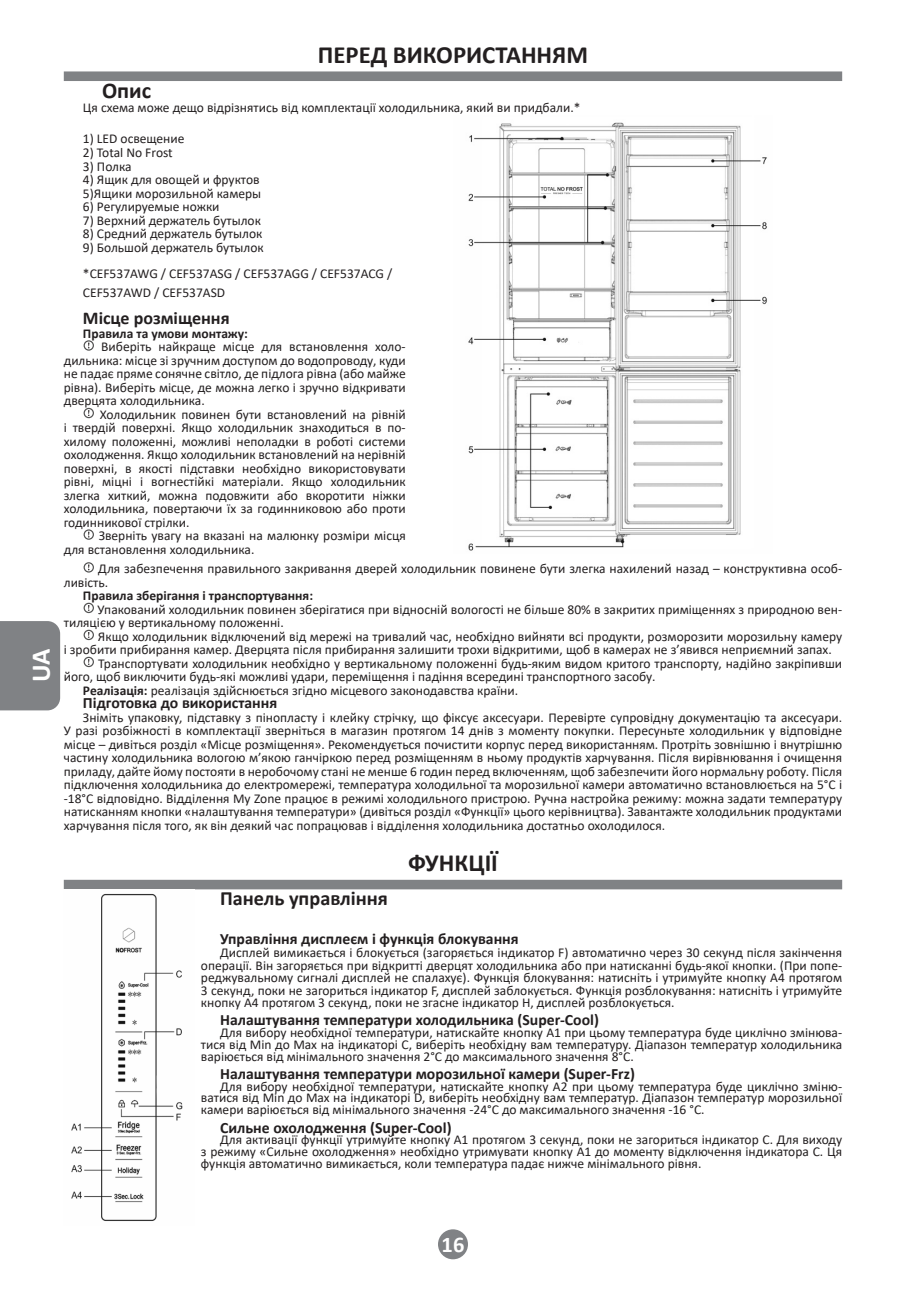
<style>
.page{position:relative;width:906px;height:1289px;background:#fff}
.page>*{position:absolute;margin:0;border:0;box-sizing:border-box;transform-origin:0 0}
.t1{font:700 27px "Calibri";color:#fff}
.Раздел_RUS{font:700 24.75px "Calibri";color:#231f20}
.Заголовок{font:700 22.5px "Calibri";color:#231f20}
.t2{font:700 22.5px "Calibri";color:#fff}
.Основной_8{font:700 20.25px "Calibri";color:#231f20}
.Основной_8-2{font:700 18px "Calibri";color:#231f20}
.Основной_8-3{font:700 15.75px "Calibri";color:#231f20}
.Основной_8-4{font:13.5px/13.5px "Calibri";color:#231f20;text-align:justify}
.Основной_8-5{font:700 13.5px "Calibri";color:#231f20}
.s1{font-weight:700}
</style>
<div class="page">
<div style="left:64px;top:71px;width:778px;height:10px;background:#808285"></div>
<div style="left:0;top:621px;width:60px;height:89px;background:#808285"></div>
<div style="left:438px;top:1229px;width:30px;height:30px;background:#808285;border-radius:50%"></div>
<div style="left:84px;top:340px;width:10px;height:11px;border:1px solid #525252;border-radius:50%"></div>
<div style="left:84px;top:408px;width:10px;height:10px;border:1px solid #525252;border-radius:50%"></div>
<svg style="left:84px;top:530px;width:9px;height:9px"></svg>
<div style="left:84px;top:529px;width:10px;height:11px;border:1px solid #525252;border-radius:50%"></div>
<div style="left:64px;top:879px;width:778px;height:10px;background:#808285"></div>
<img style="left:71px;top:893px;width:112px;height:328px">
<img style="left:468px;top:122px;width:299px;height:429px">
<div style="left:84px;top:562px;width:10px;height:10px;border:1px solid #525252;border-radius:50%"></div>
<svg style="left:84px;top:603px;width:9px;height:9px"></svg>
<div style="left:84px;top:602px;width:10px;height:11px;border:1px solid #525252;border-radius:50%"></div>
<svg style="left:84px;top:630px;width:9px;height:9px"></svg>
<div style="left:84px;top:629px;width:10px;height:11px;border:1px solid #525252;border-radius:50%"></div>
<svg style="left:84px;top:657px;width:9px;height:9px"></svg>
<div style="left:84px;top:656px;width:10px;height:11px;border:1px solid #525252;border-radius:50%"></div>
<h1 class="t1" style="left:22px;top:682px;width:35px;rotate:-90deg">UA</h1>
<p class="Раздел_RUS" style="left:318px;top:37px;width:272px">ПЕРЕД ВИКОРИСТАННЯМ</p>
<p class="Заголовок" style="left:102px;top:75px;width:51px">Опис</p>
<p class="Основной_8-4" style="left:83px;top:100px;width:499px">Ця схема може дещо відрізнятись від комплектації холодильника, який ви придбали.*</p>
<p class="Основной_8-4" style="left:83px;top:132px;width:103px">1) LED освещение</p>
<p class="Основной_8-4" style="left:83px;top:145px;width:91px">2) Total No Frost</p>
<p class="Основной_8-4" style="left:83px;top:159px;width:50px">3) Полка</p>
<p class="Основной_8-4" style="left:83px;top:172px;width:178px">4) Ящик для овощей и фруктов</p>
<p class="Основной_8-4" style="left:83px;top:186px;width:180px">5)Ящики морозильной камеры</p>
<p class="Основной_8-4" style="left:83px;top:199px;width:138px">6) Регулируемые ножки</p>
<p class="Основной_8-4" style="left:83px;top:213px;width:179px">7) Верхний держатель бутылок</p>
<p class="Основной_8-4" style="left:83px;top:226px;width:181px">8) Средний держатель бутылок</p>
<p class="Основной_8-4" style="left:83px;top:240px;width:182px">9) Большой держатель бутылок</p>
<p class="Основной_8-4" style="left:83px;top:266px;width:311px">*CEF537AWG / CEF537ASG / CEF537AGG / CEF537ACG /</p>
<p class="Основной_8-4" style="left:83px;top:286px;width:144px">CEF537AWD / CEF537ASD</p>
<p class="Основной_8-2" style="left:83px;top:305px;width:148px">Місце розміщення</p>
<p class="Основной_8-5" style="left:83px;top:323px;width:167px">Правила та умови монтажу:</p>
<p class="Основной_8-4" style="left:64px;top:339px;width:343px;text-indent:37px">Виберіть найкраще місце для встановлення холо&shy;дильника: місце зі зручним доступом до водопроводу, куди не падає пряме сонячне світло, де підлога рівна (або майже рівна). Виберіть місце, де можна легко і зручно відкривати дверцята холодильника.</p>
<p class="Основной_8-4" style="left:64px;top:407px;width:343px;text-indent:36px">Холодильник повинен бути встановлений на рівній і твердій поверхні. Якщо холодильник знаходиться в по&shy;хилому положенні, можливі неполадки в роботі системи охолодження. Якщо холодильник встановлений на нерівній поверхні, в якості підставки необхідно використовувати рівні, міцні і вогнестійкі матеріали. Якщо холодильник злегка хиткий, можна подовжити або вкоротити ніжки холодильника, повертаючи їх за годинниковою або проти годинникової стрілки.</p>
<p class="Основной_8-4" style="left:64px;top:528px;width:343px;text-indent:35px">Зверніть увагу на вказані на малюнку розміри місця для встановлення холодильника.</p>
<p class="Основной_8-4" style="left:64px;top:561px;width:780px;text-indent:34px">Для забезпечення правильного закривання дверей холодильник повинене бути злегка нахилений назад – конструктивна особ&shy;ливість.</p>
<p class="Основной_8-5" style="left:83px;top:586px;width:232px">Правила зберігання і транспортування:</p>
<p class="Основной_8-4" style="left:64px;top:602px;width:780px;text-indent:34px">Упакований холодильник повинен зберігатися при відносній вологості не більше 80% в закритих приміщеннях з природною вен&shy;тиляцією у вертикальному положенні.</p>
<p class="Основной_8-4" style="left:64px;top:629px;width:780px;text-indent:34px">Якщо холодильник відключений від мережі на тривалий час, необхідно вийняти всі продукти, розморозити морозильну камеру і зробити прибирання камер. Дверцята після прибирання залишити трохи відкритими, щоб в камерах не з’явився неприємний запах.</p>
<p class="Основной_8-4" style="left:64px;top:656px;width:780px;text-indent:35px">Транспортувати холодильник необхідно у вертикальному положенні будь-яким видом критого транспорту, надійно закріпивши його, щоб виключити будь-які можливі удари, переміщення і падіння всередині транспортного засобу.</p>
<p class="Основной_8-4" style="left:83px;top:683px;width:437px"><span class="s1">Реалізація:</span> реалізація здійснюється згідно місцевого законодавства країни.</p>
<p class="Основной_8-3" style="left:83px;top:691px;width:196px">Підготовка до використання</p>
<p class="Основной_8-4" style="left:64px;top:710px;width:780px;text-indent:19px">Зніміть упаковку, підставку з пінопласту і клейку стрічку, що фіксує аксесуари. Перевірте супровідну документацію та аксесуари.<br>У разі розбіжності в комплектації зверніться в магазин протягом 14 днів з моменту покупки. Пересуньте холодильник у відповідне місце – дивіться розділ «Місце розміщення». Рекомендується почистити корпус перед використанням. Протріть зовнішню і внутрішню частину холодильника вологою м’якою ганчіркою перед розміщенням в ньому продуктів харчування. Після вирівнювання і очищення приладу, дайте йому постояти в неробочому стані не менше 6 годин перед включенням, щоб забезпечити його нормальну роботу. Після підключення холодильника до електромережі, температура холодильної та морозильної камери автоматично встановлюється на 5°C і -18°C відповідно. Відділення My Zone працює в режимі холодильного пристрою. Ручна настройка режиму: можна задати температуру натисканням кнопки «налаштування температури» (дивіться розділ «Функції» цього керівництва). Завантажте холодильник продуктами харчування після того, як він деякий час попрацював і відділення холодильника достатньо охолодилося.</p>
<p class="Раздел_RUS" style="left:408px;top:845px;width:91px">ФУНКЦІЇ</p>
<p class="Основной_8" style="left:220px;top:883px;width:169px">Панель управління</p>
<p class="Основной_8-3" style="left:220px;top:928px;width:300px">Управління дисплеєм і функція блокування</p>
<p class="Основной_8-4" style="left:201px;top:945px;width:643px;line-height:12.6px;text-indent:19px">Дисплей вимикається і блокується (загоряється індикатор F) автоматично через 30 секунд після закінчення операції. Він загоряється при відкритті дверцят холодильника або при натисканні будь-якої кнопки. (При попе&shy;реджувальному сигналі дисплей не спалахує). Функція блокування: натисніть і утримуйте кнопку А4 протягом 3 секунд, поки не загориться індикатор F, дисплей заблокується. Функція розблокування: натисніть і утримуйте кнопку А4 протягом 3 секунд, поки не згасне індикатор Н, дисплей розблокується.</p>
<p class="Основной_8-3" style="left:220px;top:1009px;width:380px">Налаштування температури холодильника (Super-Cool)</p>
<p class="Основной_8-4" style="left:201px;top:1026px;width:642px;line-height:11.7px;text-indent:19px">Для вибору необхідної температури, натискайте кнопку А1 при цьому температура буде циклічно змінюва&shy;тися від Min до Max на індикаторі С, виберіть необхідну вам температуру. Діапазон температур холодильника варіюється від мінімального значення 2°C до максимального значення 8°C.</p>
<p class="Основной_8-3" style="left:220px;top:1062px;width:416px">Налаштування температури морозильної камери (Super-Frz)</p>
<p class="Основной_8-4" style="left:201px;top:1080px;width:642px;line-height:11.7px;text-indent:19px">Для вибору необхідної температури, натискайте кнопку А2 при цьому температура буде циклічно зміню&shy;ватися від Min до Max на індикаторі D, виберіть необхідну вам температур. Діапазон температур морозильної камери варіюється від мінімального значення -24°C до максимального значення -16 °C.</p>
<p class="Основной_8-3" style="left:220px;top:1116px;width:233px">Сильне охолодження (Super-Cool)</p>
<p class="Основной_8-4" style="left:201px;top:1133px;width:642px;line-height:11.7px;text-indent:19px">Для активації функції утримуйте кнопку А1 протягом 3 секунд, поки не загориться індикатор C. Для виходу з режиму «Сильне охолодження» необхідно утримувати кнопку А1 до моменту відключення індикатора С. Ця функція автоматично вимикається, коли температура падає нижче мінімального рівня.</p>
<h3 class="t2" style="left:441px;top:1228px;width:24px">16</h3>
</div>
